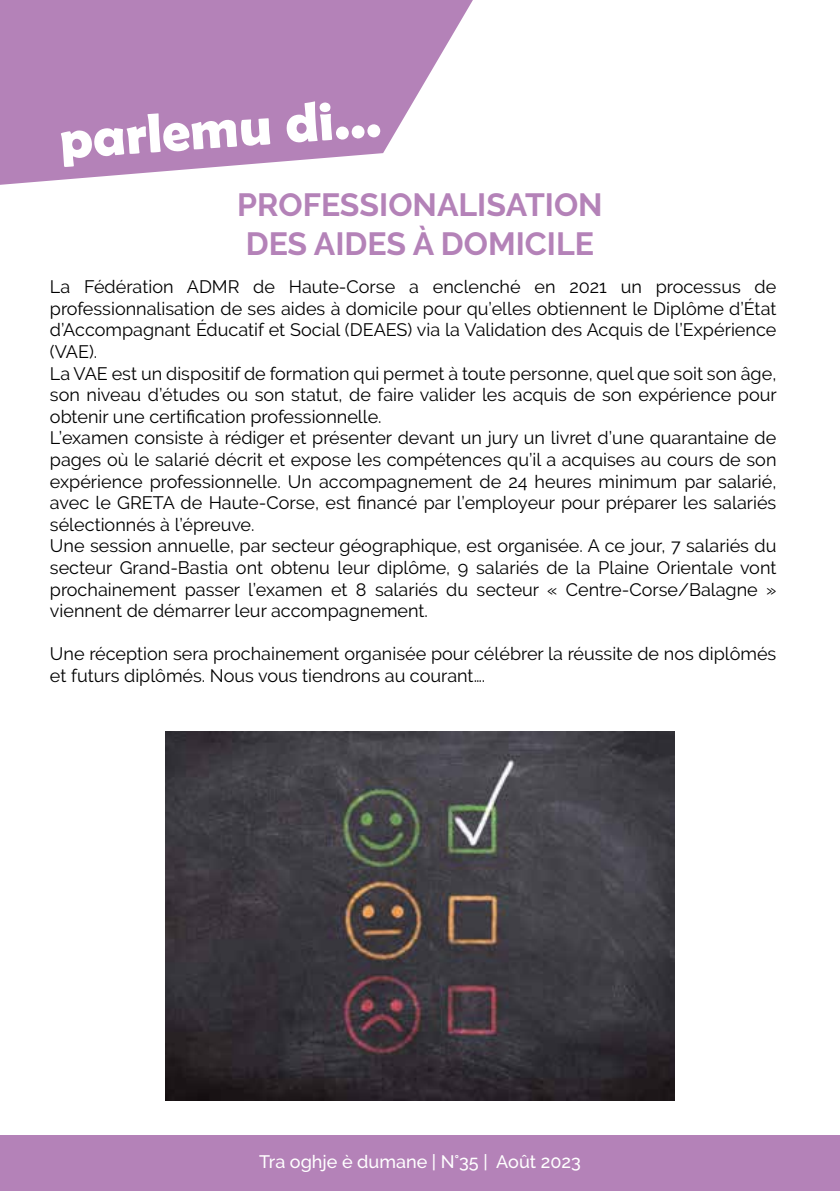
<style>
.page{position:relative;width:840px;height:1191px;background:#fff}
.page>*{position:absolute;margin:0;border:0;box-sizing:border-box;transform-origin:0 0}
.t1{font:700 56px "Berlin Sans FB Demi";color:#fff}
.t2{font:700 32px/38.4px "Raleway";color:#b482b8}
.t3{font:18px/21.6px "Raleway";color:#000}
.t4{font:500 18px "Raleway";color:#fff}
</style>
<div class="page">
<img style="left:165px;top:731px;width:509px;height:369px">
<svg style="left:0;top:0;width:473px;height:185px;fill:#b482b8"></svg>
<div style="left:0;top:1135px;width:839px;height:56px;background:#b482b8"></div>
<h1 class="t1" style="left:57px;top:107px;width:324px;rotate:-4deg">parlemu di...</h1>
<h2 class="t2" style="left:237px;top:186px;width:366px">PROFESSIONALISATION<br>DES AIDES À DOMICILE</h2>
<p class="t3" style="left:50px;top:276px;width:728px">La Fédération ADMR de Haute-Corse a enclenché en 2021 un processus de professionnalisation de ses aides à domicile pour qu’elles obtiennent le Diplôme d’État d’Accompagnant Éducatif et Social (DEAES) via la Validation des Acquis de l’Expérience (VAE).<br>La VAE est un dispositif de formation qui permet à toute personne, quel que soit son âge, son niveau d’études ou son statut, de faire valider les acquis de son expérience pour obtenir une certification professionnelle.<br>L’examen consiste à rédiger et présenter devant un jury un livret d’une quarantaine de pages où le salarié décrit et expose les compétences qu’il a acquises au cours de son expérience professionnelle. Un accompagnement de 24 heures minimum par salarié, avec le GRETA de Haute-Corse, est financé par l’employeur pour préparer les salariés sélectionnés à l’épreuve.<br>Une session annuelle, par secteur géographique, est organisée. A ce jour, 7 salariés du secteur Grand-Bastia ont obtenu leur diplôme, 9 salariés de la Plaine Orientale vont prochainement passer l’examen et 8 salariés du secteur « Centre-Corse/Balagne » viennent de démarrer leur accompagnement.</p>
<p class="t3" style="left:50px;top:643px;width:727px">Une réception sera prochainement organisée pour célébrer la réussite de nos diplômés et futurs diplômés. Nous vous tiendrons au courant….</p>
<p class="t4" style="left:259px;top:1151px;width:323px">Tra oghje è dumane | N°35 | Août 2023</p>
</div>
